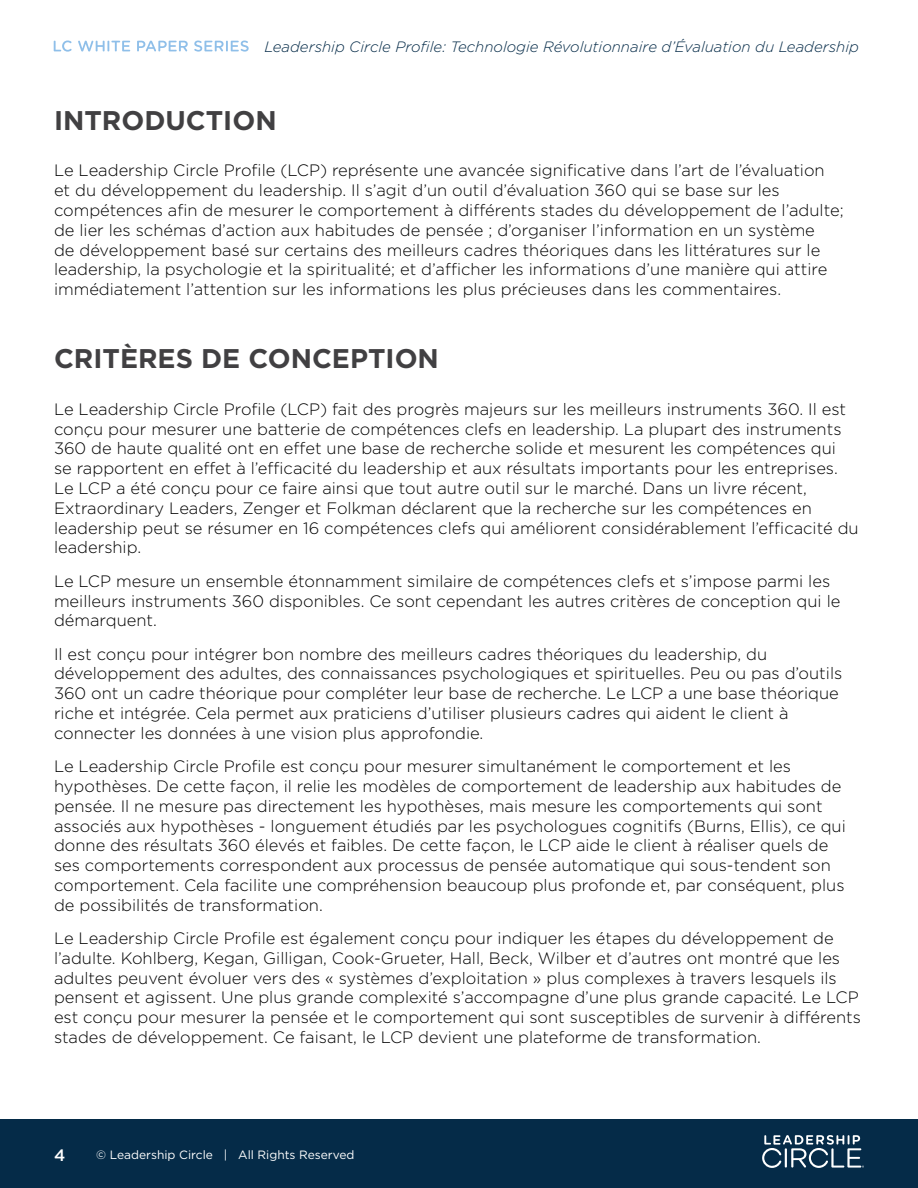
<style>
.page{position:relative;width:918px;height:1188px;background:#fff}
.page>*{position:absolute;margin:0;border:0;box-sizing:border-box;transform-origin:0 0}
.t1{font:700 27px "Gotham";color:#414042}
.t2{font:300 16.5px/19.8px "Gotham";color:#000}
.t3{font:500 16.5px "Gotham";color:#fff}
.t4{font:italic 300 15px "Gotham";color:#052b48}
.t5{font:12px "Gotham";color:#fff}
</style>
<div class="page">
<svg style="left:54px;top:41px;width:18px;height:11px"></svg>
<svg style="left:78px;top:41px;width:52px;height:11px"></svg>
<svg style="left:137px;top:41px;width:51px;height:10px"></svg>
<svg style="left:194px;top:41px;width:55px;height:11px"></svg>
<div style="left:0;top:1119px;width:918px;height:69px;background:#052b48"></div>
<svg style="left:762px;top:1135px;width:102px;height:33px"></svg>
<p class="t4" style="left:265px;top:37px;width:596px">Leadership Circle Profile: Technologie Révolutionnaire d’Évaluation du Leadership</p>
<h1 class="t1" style="left:54px;top:102px;width:224px">INTRODUCTION</h1>
<p class="t2" style="left:54px;top:160px;width:791px">Le Leadership Circle Profile (LCP) représente une avancée significative dans l’art de l’évaluation et du développement du leadership. Il s’agit d’un outil d’évaluation 360 qui se base sur les compétences afin de mesurer le comportement à différents stades du développement de l’adulte; de lier les schémas d’action aux habitudes de pensée ; d’organiser l’information en un système<br>de développement basé sur certains des meilleurs cadres théoriques dans les littératures sur le leadership, la psychologie et la spiritualité; et d’afficher les informations d’une manière qui attire immédiatement l’attention sur les informations les plus précieuses dans les commentaires.</p>
<h1 class="t1" style="left:54px;top:341px;width:386px">CRITÈRES DE CONCEPTION</h1>
<p class="t2" style="left:54px;top:399px;width:806px">Le Leadership Circle Profile (LCP) fait des progrès majeurs sur les meilleurs instruments 360. Il est conçu pour mesurer une batterie de compétences clefs en leadership. La plupart des instruments 360 de haute qualité ont en effet une base de recherche solide et mesurent les compétences qui<br>se rapportent en effet à l’efficacité du leadership et aux résultats importants pour les entreprises.<br>Le LCP a été conçu pour ce faire ainsi que tout autre outil sur le marché. Dans un livre récent, Extraordinary Leaders, Zenger et Folkman déclarent que la recherche sur les compétences en leadership peut se résumer en 16 compétences clefs qui améliorent considérablement l’efficacité du leadership.</p>
<p class="t2" style="left:54px;top:571px;width:788px">Le LCP mesure un ensemble étonnamment similaire de compétences clefs et s’impose parmi les meilleurs instruments 360 disponibles. Ce sont cependant les autres critères de conception qui le démarquent.</p>
<p class="t2" style="left:54px;top:644px;width:790px">Il est conçu pour intégrer bon nombre des meilleurs cadres théoriques du leadership, du développement des adultes, des connaissances psychologiques et spirituelles. Peu ou pas d’outils 360 ont un cadre théorique pour compléter leur base de recherche. Le LCP a une base théorique riche et intégrée. Cela permet aux praticiens d’utiliser plusieurs cadres qui aident le client à connecter les données à une vision plus approfondie.</p>
<p class="t2" style="left:54px;top:756px;width:793px">Le Leadership Circle Profile est conçu pour mesurer simultanément le comportement et les hypothèses. De cette façon, il relie les modèles de comportement de leadership aux habitudes de pensée. Il ne mesure pas directement les hypothèses, mais mesure les comportements qui sont associés aux hypothèses - longuement étudiés par les psychologues cognitifs (Burns, Ellis), ce qui donne des résultats 360 élevés et faibles. De cette façon, le LCP aide le client à réaliser quels de ses comportements correspondent aux processus de pensée automatique qui sous-tendent son comportement. Cela facilite une compréhension beaucoup plus profonde et, par conséquent, plus de possibilités de transformation.</p>
<p class="t2" style="left:54px;top:928px;width:809px">Le Leadership Circle Profile est également conçu pour indiquer les étapes du développement de l’adulte. Kohlberg, Kegan, Gilligan, Cook-Grueter, Hall, Beck, Wilber et d’autres ont montré que les adultes peuvent évoluer vers des « systèmes d’exploitation » plus complexes à travers lesquels ils pensent et agissent. Une plus grande complexité s’accompagne d’une plus grande capacité. Le LCP est conçu pour mesurer la pensée et le comportement qui sont susceptibles de survenir à différents stades de développement. Ce faisant, le LCP devient une plateforme de transformation.</p>
<p class="t3" style="left:54px;top:1144px;width:13px">4</p>
<p class="t5" style="left:96px;top:1147px;width:260px">© Leadership Circle | All Rights Reserved</p>
</div>
